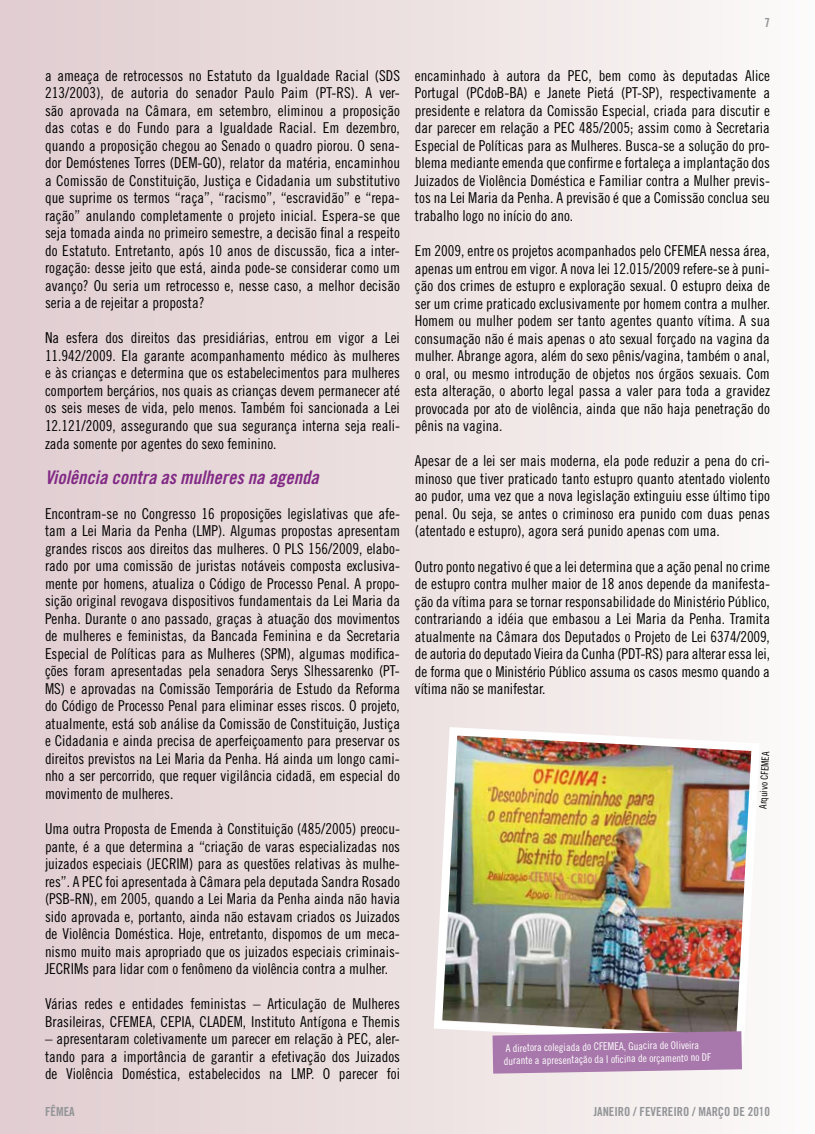
<style>
.page{position:relative;width:815px;height:1134px;background:#fff}
.page>*{position:absolute;margin:0;border:0;box-sizing:border-box;transform-origin:0 0}
.t1{font:18.75px "Trade Gothic LT Std Bd Cn 20 Obl";color:#822a85}
.t2{font:15px/17.5px "Trade Gothic LT Std Cn 18";color:#000;text-align:justify}
.t3{font:12.5px "Trade Gothic LT Std Bd Cn 20";color:#939598}
.t4{font:10.62px/12.8px "Trade Gothic LT Std Cn 18";color:#fff}
.t5{font:10px "Trade Gothic LT Std Cn 18";color:#000}
</style>
<div class="page">
<div style="left:0;top:0;width:815px;height:1134px;background:linear-gradient(to right,#e0cbce,#fbf9f7)"></div>
<img style="left:430px;top:723px;width:334px;height:326px">
<svg style="left:493px;top:1031px;width:249px;height:43px;background:#b084b2"></svg>
<p class="t3" style="left:764px;top:15px;width:7px">7</p>
<p class="t2" style="left:45px;top:66px;width:357px">a ameaça de retrocessos no Estatuto da Igualdade Racial (SDS 213/2003), de autoria do senador Paulo Paim (PT-RS). A ver&shy;são aprovada na Câmara, em setembro, eliminou a proposição das cotas e do Fundo para a Igualdade Racial. Em dezembro, quando a proposição chegou ao Senado o quadro piorou. O sena&shy;dor Demóstenes Torres (DEM-GO), relator da matéria, encaminhou a Comissão de Constituição, Justiça e Cidadania um substitutivo que suprime os termos “raça”, “racismo”, “escravidão” e “repa&shy;ração” anulando completamente o projeto inicial. Espera-se que seja tomada ainda no primeiro semestre, a decisão final a respeito do Estatuto. Entretanto, após 10 anos de discussão, fica a inter&shy;rogação: desse jeito que está, ainda pode-se considerar como um avanço? Ou seria um retrocesso e, nesse caso, a melhor decisão seria a de rejeitar a proposta?</p>
<p class="t2" style="left:45px;top:329px;width:357px">Na esfera dos direitos das presidiárias, entrou em vigor a Lei 11.942/2009. Ela garante acompanhamento médico às mulheres e às crianças e determina que os estabelecimentos para mulheres comportem berçários, nos quais as crianças devem permanecer até os seis meses de vida, pelo menos. Também foi sancionada a Lei 12.121/2009, assegurando que sua segurança interna seja reali&shy;zada somente por agentes do sexo feminino.</p>
<p class="t1" style="left:45px;top:465px;width:275px">Violência contra as mulheres na agenda</p>
<p class="t2" style="left:45px;top:505px;width:357px">Encontram-se no Congresso 16 proposições legislativas que afe&shy;tam a Lei Maria da Penha (LMP). Algumas propostas apresentam grandes riscos aos direitos das mulheres. O PLS 156/2009, elabo&shy;rado por uma comissão de juristas notáveis composta exclusiva&shy;mente por homens, atualiza o Código de Processo Penal. A propo&shy;sição original revogava dispositivos fundamentais da Lei Maria da Penha. Durante o ano passado, graças à atuação dos movimentos de mulheres e feministas, da Bancada Feminina e da Secretaria Especial de Políticas para as Mulheres (SPM), algumas modifica&shy;ções foram apresentadas pela senadora Serys Slhessarenko (PT-MS) e aprovadas na Comissão Temporária de Estudo da Reforma do Código de Processo Penal para eliminar esses riscos. O projeto, atualmente, está sob análise da Comissão de Constituição, Justiça e Cidadania e ainda precisa de aperfeiçoamento para preservar os direitos previstos na Lei Maria da Penha. Há ainda um longo cami&shy;nho a ser percorrido, que requer vigilância cidadã, em especial do movimento de mulheres.</p>
<p class="t2" style="left:45px;top:820px;width:357px">Uma outra Proposta de Emenda à Constituição (485/2005) preocu&shy;pante, é a que determina a “criação de varas especializadas nos juizados especiais (JECRIM) para as questões relativas às mulhe&shy;res”. A PEC foi apresentada à Câmara pela deputada Sandra Rosado (PSB-RN), em 2005, quando a Lei Maria da Penha ainda não havia sido aprovada e, portanto, ainda não estavam criados os Juizados de Violência Doméstica. Hoje, entretanto, dispomos de um meca&shy;nismo muito mais apropriado que os juizados especiais criminais-JECRIMs para lidar com o fenômeno da violência contra a mulher.</p>
<p class="t2" style="left:45px;top:995px;width:356px">Várias redes e entidades feministas – Articulação de Mulheres<br>Brasileiras, CFEMEA, CEPIA, CLADEM, Instituto Antígona e Themis</p>
<p class="t2" style="left:45px;top:1030px;width:357px">– apresentaram coletivamente um parecer em relação à PEC, aler&shy;tando para a importância de garantir a efetivação dos Juizados de Violência Doméstica, estabelecidos na LMP. O parecer foi</p>
<p class="t3" style="left:45px;top:1104px;width:31px">FÊMEA</p>
<p class="t2" style="left:415px;top:67px;width:357px">encaminhado à autora da PEC, bem como às deputadas Alice Portugal (PCdoB-BA) e Janete Pietá (PT-SP), respectivamente a presidente e relatora da Comissão Especial, criada para discutir e dar parecer em relação a PEC 485/2005; assim como à Secretaria Especial de Políticas para as Mulheres. Busca-se a solução do pro&shy;blema mediante emenda que confirme e fortaleça a implantação dos Juizados de Violência Doméstica e Familiar contra a Mulher previs&shy;tos na Lei Maria da Penha. A previsão é que a Comissão conclua seu trabalho logo no início do ano.</p>
<p class="t2" style="left:415px;top:242px;width:357px">Em 2009, entre os projetos acompanhados pelo CFEMEA nessa área, apenas um entrou em vigor. A nova lei 12.015/2009 refere-se à puni&shy;ção dos crimes de estupro e exploração sexual. O estupro deixa de ser um crime praticado exclusivamente por homem contra a mulher.<br>Homem ou mulher podem ser tanto agentes quanto vítima. A sua consumação não é mais apenas o ato sexual forçado na vagina da mulher. Abrange agora, além do sexo pênis/vagina, também o anal, o oral, ou mesmo introdução de objetos nos órgãos sexuais. Com esta alteração, o aborto legal passa a valer para toda a gravidez provocada por ato de violência, ainda que não haja penetração do pênis na vagina.</p>
<p class="t2" style="left:415px;top:452px;width:357px">Apesar de a lei ser mais moderna, ela pode reduzir a pena do cri&shy;minoso que tiver praticado tanto estupro quanto atentado violento ao pudor, uma vez que a nova legislação extinguiu esse último tipo penal. Ou seja, se antes o criminoso era punido com duas penas (atentado e estupro), agora será punido apenas com uma.</p>
<p class="t2" style="left:415px;top:557px;width:357px">Outro ponto negativo é que a lei determina que a ação penal no crime de estupro contra mulher maior de 18 anos depende da manifesta&shy;ção da vítima para se tornar responsabilidade do Ministério Público, contrariando a idéia que embasou a Lei Maria da Penha. Tramita atualmente na Câmara dos Deputados o Projeto de Lei 6374/2009, de autoria do deputado Vieira da Cunha (PDT-RS) para alterar essa lei, de forma que o Ministério Público assuma os casos mesmo quando a vítima não se manifestar.</p>
<p class="t5" style="left:757px;top:808px;width:59px;rotate:-87deg">Arquivo CFEMEA</p>
<p class="t4" style="left:503px;top:1041px;width:209px;rotate:-1deg">A diretora colegiada do CFEMEA, Guacira de Oliveira durante a apresentação da I ofi cina de orçamento no DF</p>
<p class="t3" style="left:594px;top:1104px;width:178px">JANEIRO / FEVEREIRO / MARÇO DE 2010</p>
</div>
